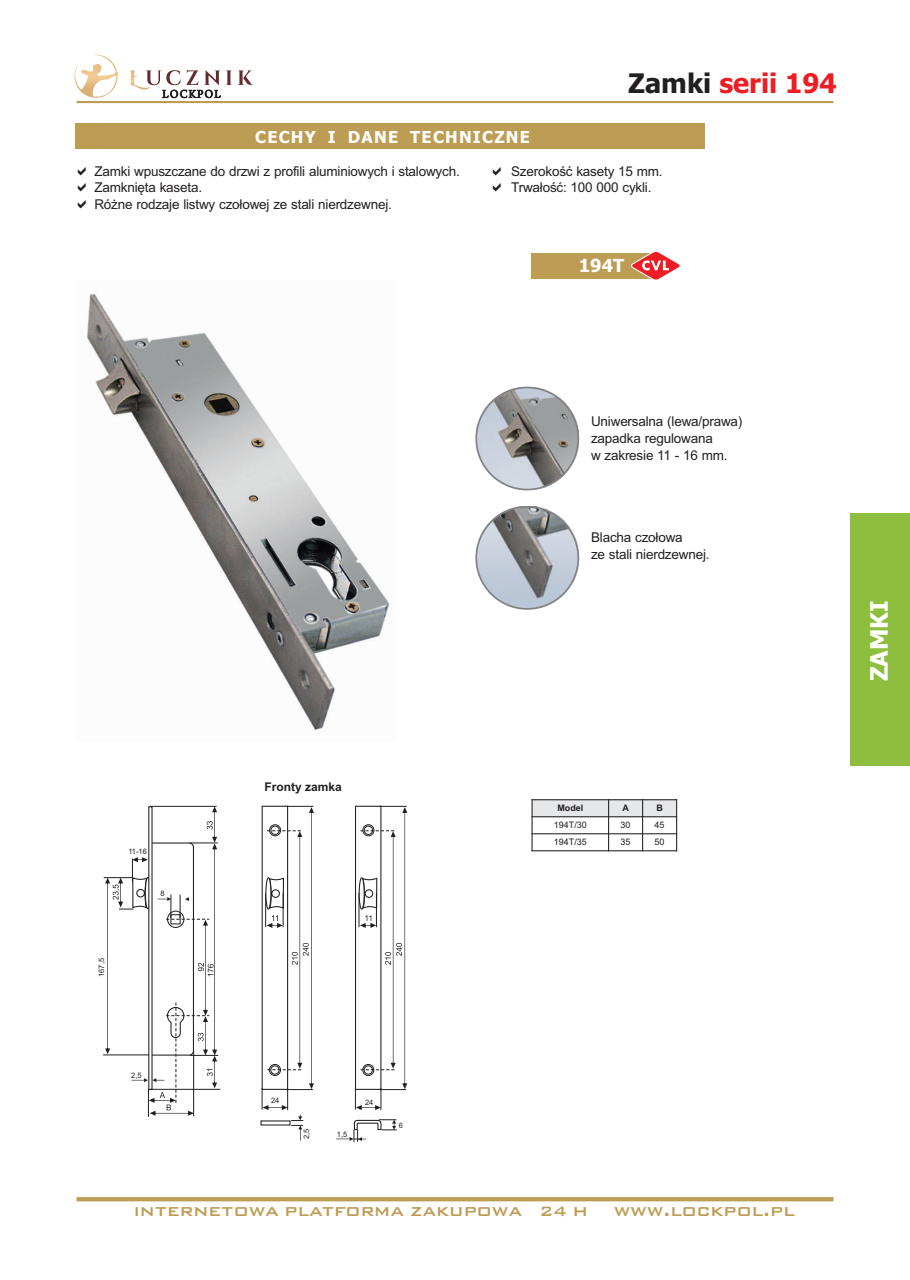
<style>
.page{position:relative;width:910px;height:1280px;background:#fff}
.page>*{position:absolute;margin:0;border:0;box-sizing:border-box;transform-origin:0 0}
.t1{font:700 27px "Tahoma";color:#ee1d23}
.t2{font:700 24px "Tahoma";color:#fff}
.t3{font:500 21px "Bank Gothic BT";color:#bd9c54}
.t4{font:700 18px "Tahoma";color:#fff}
.t5{font:700 16.5px "Tahoma";letter-spacing:.075em;color:#fff}
.t6{font:13.5px/16.6px "Arial";letter-spacing:-.015em;color:#231f20}
.t7{font:700 12px "Arial";color:#231f20}
.t8{font:9px "Arial";color:#231f20}
.t9{font:700 9px "Arial";color:#231f20}
.t10{font:7.5px "Arial";color:#231f20}
.s1{color:#231f20}
.s2{font-size:18px}
</style>
<div class="page">
<img style="left:477px;top:387px;width:101px;height:102px">
<img style="left:476px;top:507px;width:102px;height:102px">
<svg style="left:129px;top:70px;width:124px;height:28px"></svg>
<svg style="left:74px;top:54px;width:44px;height:44px"></svg>
<hr style="left:77px;top:101px;width:756px;height:2px;background:#bd9c54">
<svg style="left:77px;top:1197px;width:756px;height:4px;fill:#bd9c54"></svg>
<div style="left:850px;top:514px;width:60px;height:252px;background:#8dbe3e"></div>
<div style="left:76px;top:123px;width:629px;height:26px;background:#bd9c54"></div>
<div style="left:475px;top:506px;width:104px;height:104px;border:2px solid #808285;border-radius:50%"></div>
<div style="left:475px;top:387px;width:104px;height:103px;border:2px solid #808285;border-radius:50%"></div>
<div style="left:531px;top:253px;width:128px;height:25px;background:#bd9c54"></div>
<svg style="left:631px;top:252px;width:49px;height:28px"></svg>
<img style="left:87px;top:294px;width:303px;height:437px">
<svg style="left:260px;top:805px;width:54px;height:336px"></svg>
<svg style="left:354px;top:805px;width:53px;height:305px"></svg>
<svg style="left:336px;top:1119px;width:61px;height:23px"></svg>
<hr style="left:151px;top:1089px;width:69px;height:1px;background:#231f20">
<hr style="left:103px;top:1054px;width:46px;height:1px;background:#231f20">
<svg style="left:104px;top:806px;width:114px;height:311px"></svg>
<div style="left:532px;top:800px;width:77px;height:17px;background:#e6e7e9"></div>
<div style="left:609px;top:800px;width:34px;height:17px;background:#e6e7e9"></div>
<div style="left:643px;top:800px;width:34px;height:17px;background:#e6e7e9"></div>
<hr style="left:531px;top:799px;width:2px;height:52px;background:#231f20">
<hr style="left:608px;top:799px;width:1px;height:52px;background:#231f20">
<hr style="left:642px;top:799px;width:1px;height:52px;background:#231f20">
<hr style="left:676px;top:799px;width:1px;height:52px;background:#231f20">
<hr style="left:531px;top:850px;width:146px;height:1px;background:#231f20">
<hr style="left:531px;top:833px;width:146px;height:1px;background:#231f20">
<hr style="left:531px;top:816px;width:146px;height:1px;background:#231f20">
<hr style="left:531px;top:799px;width:146px;height:1px;background:#231f20">
<h1 class="t1" style="left:628px;top:73px;width:210px"><span class="s1">Zamki</span> serii 194</h1>
<p class="t5" style="left:255px;top:130px;width:276px">CECHY I DANE TECHNICZNE</p>
<p class="t6" style="left:94px;top:164px;width:367px">Zamki wpuszczane do drzwi z profili aluminiowych i stalowych.<br>Zamknięta kaseta.<br>Różne rodzaje listwy czołowej ze stali nierdzewnej.</p>
<p class="t6" style="left:511px;top:164px;width:153px">Szerokość kasety 15 mm.<br>Trwałość: 100 000 cykli.</p>
<h3 class="t4" style="left:579px;top:258px;width:47px">194T</h3>
<p class="t6" style="left:591px;top:414px;width:153px">Uniwersalna (lewa/prawa) zapadka regulowana<br>w zakresie 11 - 16 mm.</p>
<p class="t6" style="left:591px;top:530px;width:120px">Blacha czołowa<br>ze stali nierdzewnej.</p>
<p class="t10" style="left:128px;top:849px;width:20px">11-16</p>
<p class="t10" style="left:160px;top:891px;width:6px">8</p>
<p class="t10" style="left:99px;top:977px;width:20px;rotate:-90deg">167,5</p>
<p class="t7" style="left:264px;top:782px;width:79px">Fronty zamka</p>
<p class="t9" style="left:557px;top:805px;width:28px">Model</p>
<p class="t9" style="left:622px;top:805px;width:8px">A</p>
<p class="t9" style="left:656px;top:805px;width:8px">B</p>
<p class="t8" style="left:554px;top:822px;width:35px">194T/30</p>
<p class="t8" style="left:621px;top:822px;width:12px">30</p>
<p class="t8" style="left:655px;top:822px;width:12px">45</p>
<p class="t8" style="left:554px;top:839px;width:35px">194T/35</p>
<p class="t8" style="left:621px;top:839px;width:12px">35</p>
<p class="t8" style="left:655px;top:839px;width:12px">50</p>
<p class="t10" style="left:131px;top:1072px;width:12px">2,5</p>
<p class="t10" style="left:271px;top:1098px;width:10px">24</p>
<p class="t10" style="left:365px;top:1099px;width:10px">24</p>
<p class="t10" style="left:304px;top:1139px;width:12px;rotate:-90deg">2,5</p>
<p class="t10" style="left:337px;top:1131px;width:12px">1,5</p>
<p class="t10" style="left:399px;top:1122px;width:6px">6</p>
<h3 class="t3" style="left:134px;top:1200px;width:663px">internetowa platforma zakupowa <span class="s2">24</span> h www.lockpol.pl</h3>
<h2 class="t2" style="left:869px;top:681px;width:83px;rotate:-90deg">ZAMKI</h2>
</div>
